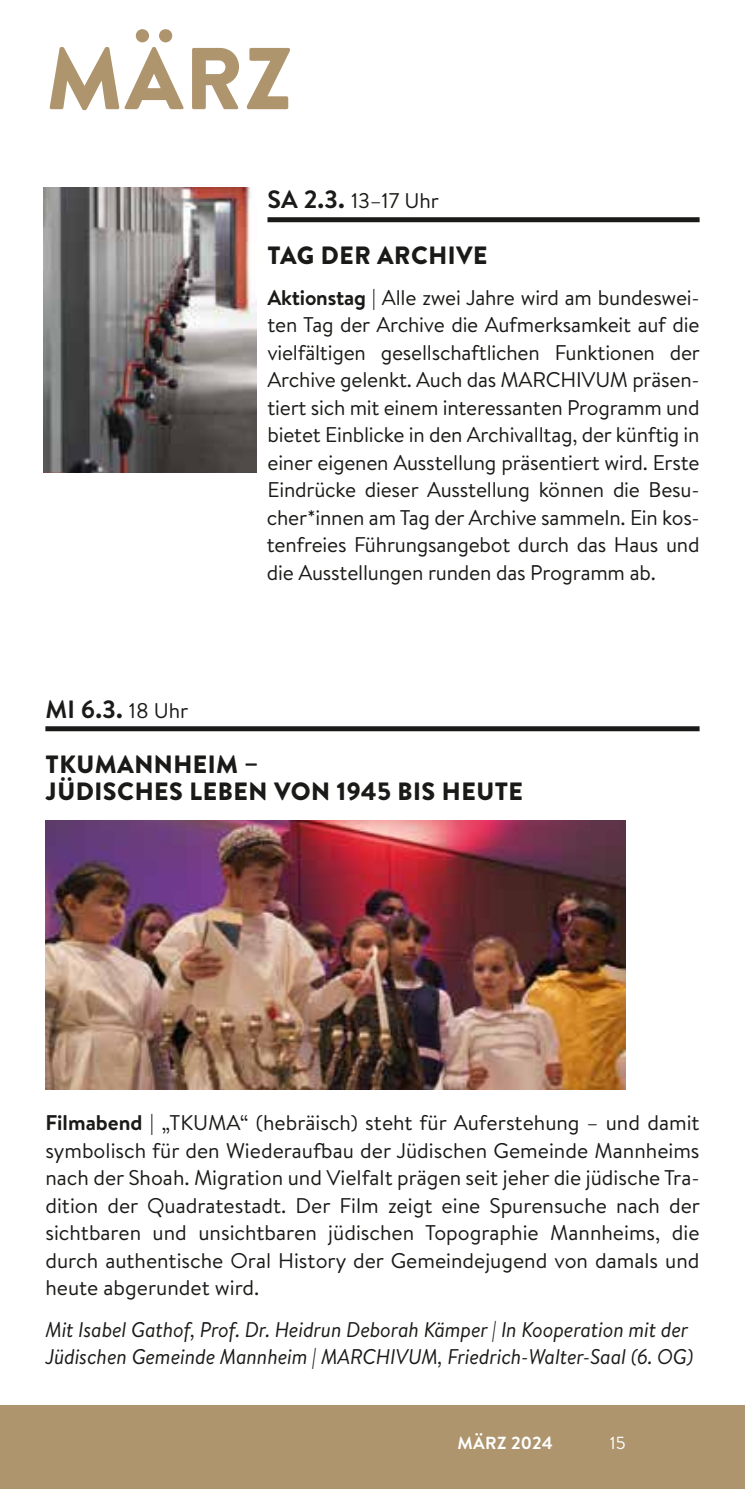
<style>
.page{position:relative;width:745px;height:1489px;background:#fff}
.page>*{position:absolute;margin:0;border:0;box-sizing:border-box;transform-origin:0 0}
.t1{font:900 87.5px "Brandon Text";color:#ae956e}
.t2{font:900 25px/27.5px "Brandon Text";letter-spacing:.02em;color:#1a1a18}
.t3{font:700 25px "Brandon Text";color:#1a1a18}
.t4{font:21.25px/27.5px "Brandon Text";letter-spacing:-.01em;color:#1a1a18;text-align:justify}
.t5{font:italic 21.25px/27.5px "Brandon Text";letter-spacing:-.01em;color:#1a1a18}
.t6{font:700 17.5px "Brandon Text";letter-spacing:.01em;color:#fff}
.t7{font:17.5px "Brandon Text";color:#fff}
.s1{font-weight:700;font-size:25px}
.s2{font-weight:700}
.s3{font-weight:400;font-size:21.25px}
</style>
<div class="page">
<div style="left:0;top:1405px;width:744px;height:83px;background:#ae956e"></div>
<div style="left:267px;top:217px;width:432px;height:5px;background:#1a1a18"></div>
<img style="left:44px;top:187px;width:213px;height:285px">
<div style="left:45px;top:726px;width:654px;height:5px;background:#1a1a18"></div>
<img style="left:45px;top:820px;width:580px;height:269px">
<h1 class="t1" style="left:46px;top:17px;width:248px">MÄRZ</h1>
<p class="t4" style="left:267px;top:187px;width:173px"><span class="s1">SA 2.3.</span> 13–17 Uhr</p>
<p class="t2" style="left:267px;top:240px;width:221px">TAG DER ARCHIVE</p>
<p class="t4" style="left:266px;top:283px;width:434px"><span class="s2">Aktionstag</span> | Alle zwei Jahre wird am bundeswei&shy;ten Tag der Archive die Aufmerksamkeit auf die vielfältigen gesellschaftlichen Funktionen der Archive gelenkt. Auch das MARCHIVUM präsen&shy;tiert sich mit einem interessanten Programm und bietet Einblicke in den Archivalltag, der künftig in einer eigenen Ausstellung präsentiert wird. Erste Eindrücke dieser Ausstellung können die Besu&shy;cher*innen am Tag der Archive sammeln. Ein kos&shy;tenfreies Führungsangebot durch das Haus und die Ausstellungen runden das Programm ab.</p>
<p class="t3" style="left:45px;top:691px;width:144px">MI 6.3. <span class="s3">18 Uhr</span></p>
<p class="t2" style="left:46px;top:749px;width:478px">TKUMANNHEIM –<br>JÜDISCHES LEBEN VON 1945 BIS HEUTE</p>
<p class="t4" style="left:45px;top:1108px;width:655px"><span class="s2">Filmabend</span> | „TKUMA“ (hebräisch) steht für Auferstehung – und damit symbolisch für den Wiederaufbau der Jüdischen Gemeinde Mannheims nach der Shoah. Migration und Vielfalt prägen seit jeher die jüdische Tra&shy;dition der Quadratestadt. Der Film zeigt eine Spurensuche nach der sichtbaren und unsichtbaren jüdischen Topographie Mannheims, die durch authentische Oral History der Gemeindejugend von damals und heute abgerundet wird.</p>
<p class="t5" style="left:45px;top:1314px;width:649px">Mit Isabel Gathof, Prof. Dr. Heidrun Deborah Kämper | In Kooperation mit der<br>Jüdischen Gemeinde Mannheim | MARCHIVUM, Friedrich-Walter-Saal (6. OG)</p>
<p class="t6" style="left:457px;top:1430px;width:97px">MÄRZ 2024</p>
<p class="t7" style="left:609px;top:1430px;width:17px">15</p>
</div>
